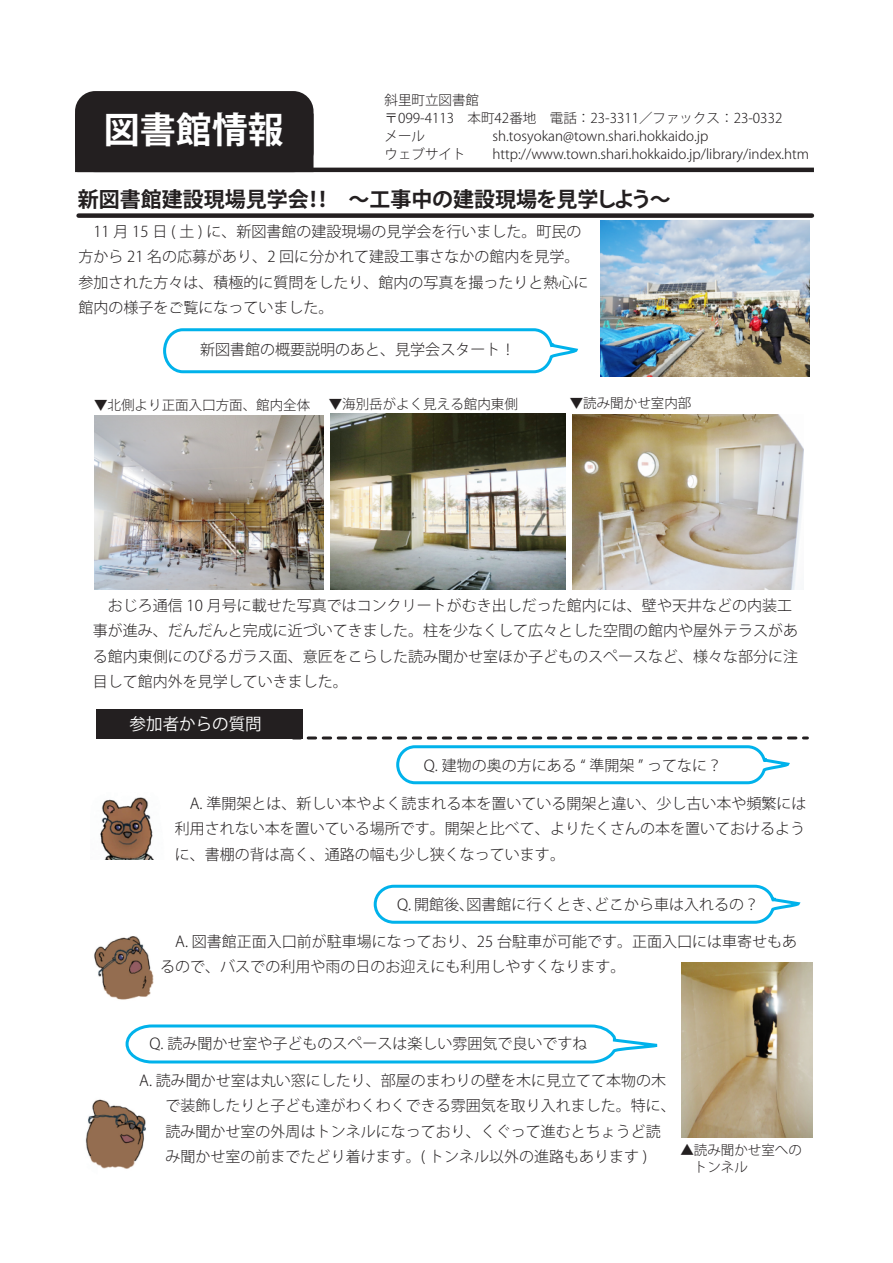
<style>
.page{position:relative;width:893px;height:1263px;background:#fff}
.page>*{position:absolute;margin:0;border:0;box-sizing:border-box;transform-origin:0 0}
.t1{font:700 36px "Koz Go Pro";color:#fff}
.t2{font:700 21px "Koz Go Pro";color:#231f20}
.t3{font:16.5px "Koz Go Pro";color:#fff}
.t4{font:300 15px/25.5px "Koz Go Pro";color:#231f20}
.t5{font:300 13.5px/18px "Koz Go Pro";color:#231f20}
</style>
<div class="page">
<div style="left:77px;top:93px;width:234px;height:77px;background:#231f20;border-radius:18px"></div>
<div style="left:75px;top:91px;width:238px;height:81px;border:4px solid #231f20;border-radius:18px"></div>
<hr style="left:77px;top:168px;width:737px;height:4px;background:#231f20">
<div style="left:79px;top:213px;width:733px;height:5px;background:#231f20"></div>
<img style="left:572px;top:414px;width:231px;height:176px">
<img style="left:331px;top:414px;width:234px;height:176px">
<img style="left:601px;top:220px;width:208px;height:157px">
<svg style="left:163px;top:328px;width:415px;height:46px"></svg>
<img style="left:94px;top:415px;width:229px;height:175px">
<img style="left:94px;top:936px;width:60px;height:64px">
<img style="left:100px;top:797px;width:54px;height:62px">
<svg style="left:373px;top:884px;width:428px;height:40px"></svg>
<div style="left:96px;top:710px;width:206px;height:30px;background:#231f20"></div>
<svg style="left:293px;top:736px;width:514px;height:49px"></svg>
<svg style="left:125px;top:1024px;width:533px;height:40px"></svg>
<img style="left:682px;top:962px;width:130px;height:175px">
<img style="left:85px;top:1099px;width:61px;height:70px">
<p class="t5" style="left:384px;top:92px;width:399px">斜里町立図書館<br>〒099-4113　本町42番地　電話：23-3311／ファックス：23-0332メール</p>
<h1 class="t1" style="left:104px;top:107px;width:182px">図書館情報</h1>
<p class="t5" style="left:492px;top:128px;width:217px">sh.tosyokan@town.shari.hokkaido.jp</p>
<p class="t5" style="left:384px;top:146px;width:82px">ウェブサイト</p>
<p class="t5" style="left:492px;top:146px;width:318px">http://www.town.shari.hokkaido.jp/library/index.htm</p>
<h2 class="t2" style="left:57px;top:185px;width:615px">　新図書館建設現場見学会！！　～工事中の建設現場を見学しよう～</h2>
<p class="t4" style="left:78px;top:218px;width:511px;text-indent:15px">11 月 15 日 ( 土 ) に、新図書館の建設現場の見学会を行いました。町民の方から 21 名の応募があり、2 回に分かれて建設工事さなかの館内を見学。参加された方々は、積極的に質問をしたり、館内の写真を撮ったりと熱心に館内の様子をご覧になっていました。</p>
<p class="t4" style="left:185px;top:337px;width:331px">　新図書館の概要説明のあと、見学会スタート！</p>
<p class="t5" style="left:94px;top:396px;width:217px">▼北側より正面入口方面、館内全体</p>
<p class="t5" style="left:329px;top:395px;width:191px">▼海別岳がよく見える館内東側</p>
<p class="t5" style="left:569px;top:395px;width:123px">▼読み聞かせ室内部</p>
<p class="t4" style="left:93px;top:592px;width:707px">　おじろ通信 10 月号に載せた写真ではコンクリートがむき出しだった館内には、壁や天井などの内装工事が進み、だんだんと完成に近づいてきました。柱を少なくして広々とした空間の館内や屋外テラスがある館内東側にのびるガラス面、意匠をこらした読み聞かせ室ほか子どものスペースなど、様々な部分に注目して館内外を見学していきました。</p>
<p class="t3" style="left:130px;top:713px;width:134px">参加者からの質問</p>
<p class="t4" style="left:424px;top:753px;width:300px">Q. 建物の奥の方にある “ 準開架 ” ってなに？</p>
<p class="t4" style="left:175px;top:790px;width:633px;text-align:justify;text-indent:15px">A. 準開架とは、新しい本やよく読まれる本を置いている開架と違い、少し古い本や頻繁には利用されない本を置いている場所です。開架と比べて、よりたくさんの本を置いておけるように、書棚の背は高く、通路の幅も少し狭くなっています。</p>
<p class="t4" style="left:397px;top:892px;width:363px">Q. 開館後、図書館に行くとき、どこから車は入れるの？</p>
<p class="t4" style="left:160px;top:928px;width:638px;text-indent:15px">A. 図書館正面入口前が駐車場になっており、25 台駐車が可能です。正面入口には車寄せもあるので、バスでの利用や雨の日のお迎えにも利用しやすくなります。</p>
<p class="t4" style="left:149px;top:1030px;width:439px">Q. 読み聞かせ室や子どものスペースは楽しい雰囲気で良いですね</p>
<p class="t4" style="left:166px;top:1067px;width:511px;text-indent:-26px">A. 読み聞かせ室は丸い窓にしたり、部屋のまわりの壁を木に見立てて本物の木で装飾したりと子ども達がわくわくできる雰囲気を取り入れました。特に、読み聞かせ室の外周はトンネルになっており、くぐって進むとちょうど読み聞かせ室の前までたどり着けます。( トンネル以外の進路もあります )</p>
<p class="t5" style="left:680px;top:1142px;width:123px;line-height:16.5px">▲読み聞かせ室への　トンネル</p>
</div>
